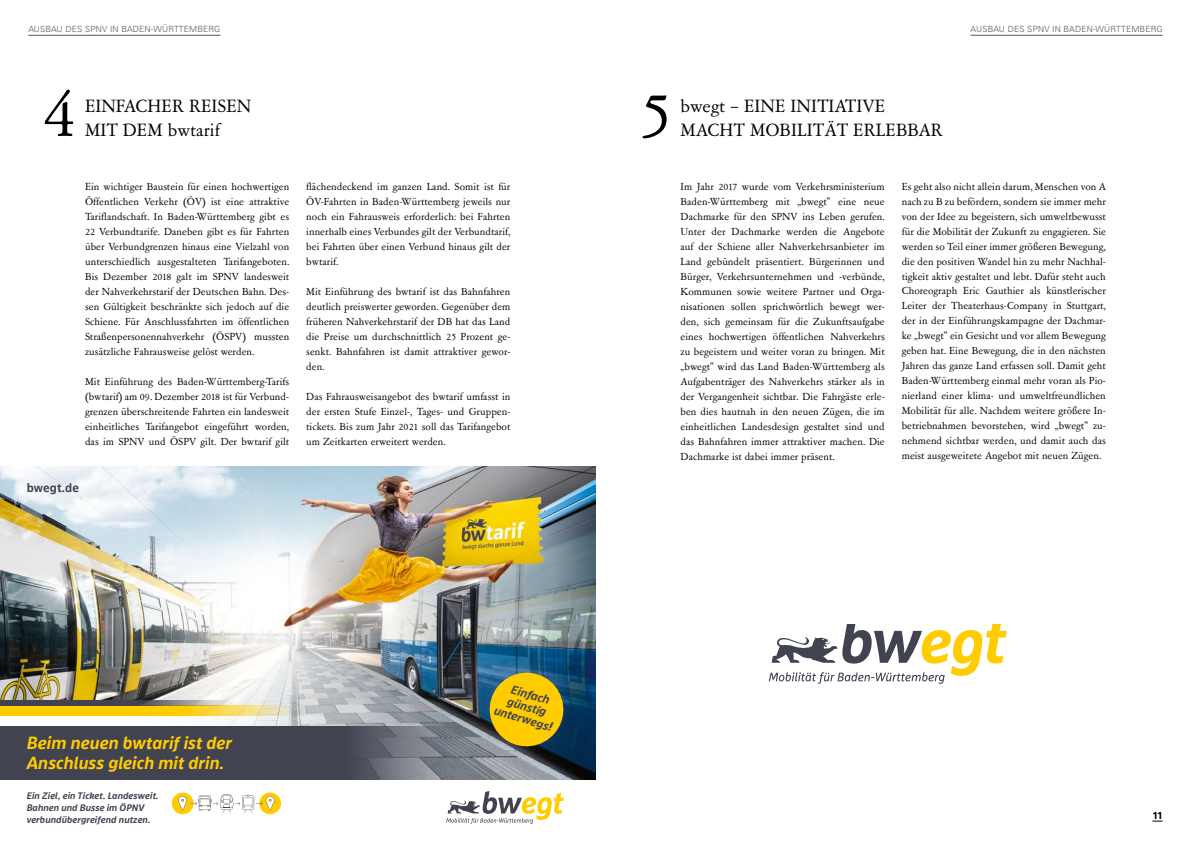
<style>
.page{position:relative;width:1191px;height:842px;background:#fff}
.page>*{position:absolute;margin:0;border:0;box-sizing:border-box;transform-origin:0 0}
.t1{font:76px "Garamont Amst SBOP Rom";color:#000}
.t2{font:20px "Garamont Amst SBOP Rom";letter-spacing:.005em;color:#000}
.t3{font:italic 700 18.2px/19.6px "bwegt Display";letter-spacing:.01em;color:#fc0}
.t4{font:700 12.6px "bwegt Text";letter-spacing:.01em;color:#424351}
.t5{font:italic 700 12.5px/12.5px "bwegt Display";color:#424351;text-align:center}
.t6{font:11.5px/15px "Garamont Amst SBOP Rom";letter-spacing:.005em;color:#000;text-align:justify}
.t7{font:700 10px "Univers";color:#000}
.t8{font:italic 700 9.8px/12px "bwegt Display";letter-spacing:.015em;color:#424351}
.t9{font:300 8.5px "Univers";letter-spacing:.02em;color:#565656}
</style>
<div class="page">
<svg style="left:768px;top:624px;width:238px;height:60px"></svg>
<hr style="left:970px;top:35px;width:192px;height:1px;background:#565656">
<hr style="left:28px;top:35px;width:192px;height:1px;background:#565656">
<img style="left:0;top:466px;width:595px;height:314px">
<svg style="left:0;top:705px;width:403px;height:11px;background:#dfc555"></svg>
<svg style="left:0;top:716px;width:395px;height:10px"></svg>
<svg style="left:0;top:700px;width:384px;height:5px;background:#8f9097"></svg>
<svg style="left:0;top:726px;width:553px;height:54px;background:#525461"></svg>
<div style="left:172px;top:792px;width:21px;height:22px;background:#fc0;border-radius:50%"></div>
<svg style="left:259px;top:792px;width:22px;height:22px"></svg>
<svg style="left:178px;top:794px;width:96px;height:19px"></svg>
<svg style="left:446px;top:791px;width:118px;height:33px"></svg>
<svg style="left:485px;top:668px;width:82px;height:82px;background:#b1a02c"></svg>
<p class="t9" style="left:28px;top:24px;width:193px">AUSBAU DES SPNV IN BADEN-WÜRTTEMBERG</p>
<p class="t9" style="left:970px;top:24px;width:193px">AUSBAU DES SPNV IN BADEN-WÜRTTEMBERG</p>
<h1 class="t1" style="left:43px;top:75px;width:34px">4</h1>
<h2 class="t2" style="left:85px;top:96px;width:168px">EINFACHER REISEN</h2>
<h2 class="t2" style="left:85px;top:120px;width:136px">MIT DEM bwtarif</h2>
<h1 class="t1" style="left:638px;top:75px;width:34px">5</h1>
<h2 class="t2" style="left:680px;top:96px;width:206px">bwegt – EINE INITIATIVE</h2>
<h2 class="t2" style="left:680px;top:120px;width:264px">MACHT MOBILITÄT ERLEBBAR</h2>
<p class="t6" style="left:85px;top:179px;width:206px">Ein wichtiger Baustein für einen hochwertigen Öffentlichen Verkehr (ÖV) ist eine attraktive Tariflandschaft. In Baden-Württemberg gibt es 22 Verbundtarife. Daneben gibt es für Fahrten über Verbundgrenzen hinaus eine Vielzahl von unterschiedlich ausgestalteten Tarifangeboten.<br>Bis Dezember 2018 galt im SPNV landesweit der Nahverkehrstarif der Deutschen Bahn. Des&shy;sen Gültigkeit beschränkte sich jedoch auf die Schiene. Für Anschlussfahrten im öffentlichen Straßenpersonennahverkehr (ÖSPV) mussten zusätzliche Fahrausweise gelöst werden.</p>
<p class="t6" style="left:85px;top:374px;width:206px">Mit Einführung des Baden-Württemberg-Tarifs (bwtarif) am 09. Dezember 2018 ist für Verbund&shy;grenzen überschreitende Fahrten ein landesweit einheitliches Tarifangebot eingeführt worden, das im SPNV und ÖSPV gilt. Der bwtarif gilt</p>
<p class="t6" style="left:306px;top:179px;width:206px">flächendeckend im ganzen Land. Somit ist für ÖV-Fahrten in Baden-Württemberg jeweils nur noch ein Fahrausweis erforderlich: bei Fahrten innerhalb eines Verbundes gilt der Verbundtarif, bei Fahrten über einen Verbund hinaus gilt der bwtarif.</p>
<p class="t6" style="left:306px;top:284px;width:206px">Mit Einführung des bwtarif ist das Bahnfahren deutlich preiswerter geworden. Gegenüber dem früheren Nahverkehrstarif der DB hat das Land die Preise um durchschnittlich 25 Prozent ge&shy;senkt. Bahnfahren ist damit attraktiver gewor&shy;den.</p>
<p class="t6" style="left:306px;top:389px;width:206px">Das Fahrausweisangebot des bwtarif umfasst in der ersten Stufe Einzel-, Tages- und Gruppen&shy;tickets. Bis zum Jahr 2021 soll das Tarifangebot um Zeitkarten erweitert werden.</p>
<p class="t6" style="left:680px;top:179px;width:206px">Im Jahr 2017 wurde vom Verkehrsministerium Baden-Württemberg mit „bwegt“ eine neue Dachmarke für den SPNV ins Leben gerufen.<br>Unter der Dachmarke werden die Angebote auf der Schiene aller Nahverkehrsanbieter im Land gebündelt präsentiert. Bürgerinnen und Bürger, Verkehrsunternehmen und -verbünde, Kommunen sowie weitere Partner und Orga&shy;nisationen sollen sprichwörtlich bewegt wer&shy;den, sich gemeinsam für die Zukunftsaufgabe eines hochwertigen öffentlichen Nahverkehrs zu begeistern und weiter voran zu bringen. Mit „bwegt“ wird das Land Baden-Württemberg als Aufgabenträger des Nahverkehrs stärker als in der Vergangenheit sichtbar. Die Fahrgäste erle&shy;ben dies hautnah in den neuen Zügen, die im einheitlichen Landesdesign gestaltet sind und das Bahnfahren immer attraktiver machen. Die Dachmarke ist dabei immer präsent.</p>
<p class="t6" style="left:901px;top:179px;width:206px">Es geht also nicht allein darum, Menschen von A nach zu B zu befördern, sondern sie immer mehr von der Idee zu begeistern, sich umweltbewusst für die Mobilität der Zukunft zu engagieren. Sie werden so Teil einer immer größeren Bewegung, die den positiven Wandel hin zu mehr Nachhal&shy;tigkeit aktiv gestaltet und lebt. Dafür steht auch Choreograph Eric Gauthier als künstlerischer Leiter der Theaterhaus-Company in Stuttgart, der in der Einführungskampagne der Dachmar&shy;ke „bwegt“ ein Gesicht und vor allem Bewegung geben hat. Eine Bewegung, die in den nächsten Jahren das ganze Land erfassen soll. Damit geht Baden-Württemberg einmal mehr voran als Pio&shy;nierland einer klima- und umweltfreundlichen Mobilität für alle. Nachdem weitere größere In&shy;betriebnahmen bevorstehen, wird „bwegt“ zu&shy;nehmend sichtbar werden, und damit auch das meist ausgeweitete Angebot mit neuen Zügen.</p>
<p class="t4" style="left:27px;top:480px;width:54px">bwegt.de</p>
<p class="t5" style="left:503px;top:680px;width:62px;rotate:17deg">Einfach günstig unterwegs!</p>
<h3 class="t3" style="left:27px;top:734px;width:207px">Beim neuen bwtarif ist der<br>Anschluss gleich mit drin.</h3>
<p class="t8" style="left:27px;top:790px;width:133px">Ein Ziel, ein Ticket. Landesweit.<br>Bahnen und Busse im ÖPNV verbundübergreifend nutzen.</p>
<p class="t7" style="left:28px;top:809px;width:12px">10</p>
<p class="t7" style="left:1152px;top:809px;width:12px">11</p>
</div>
